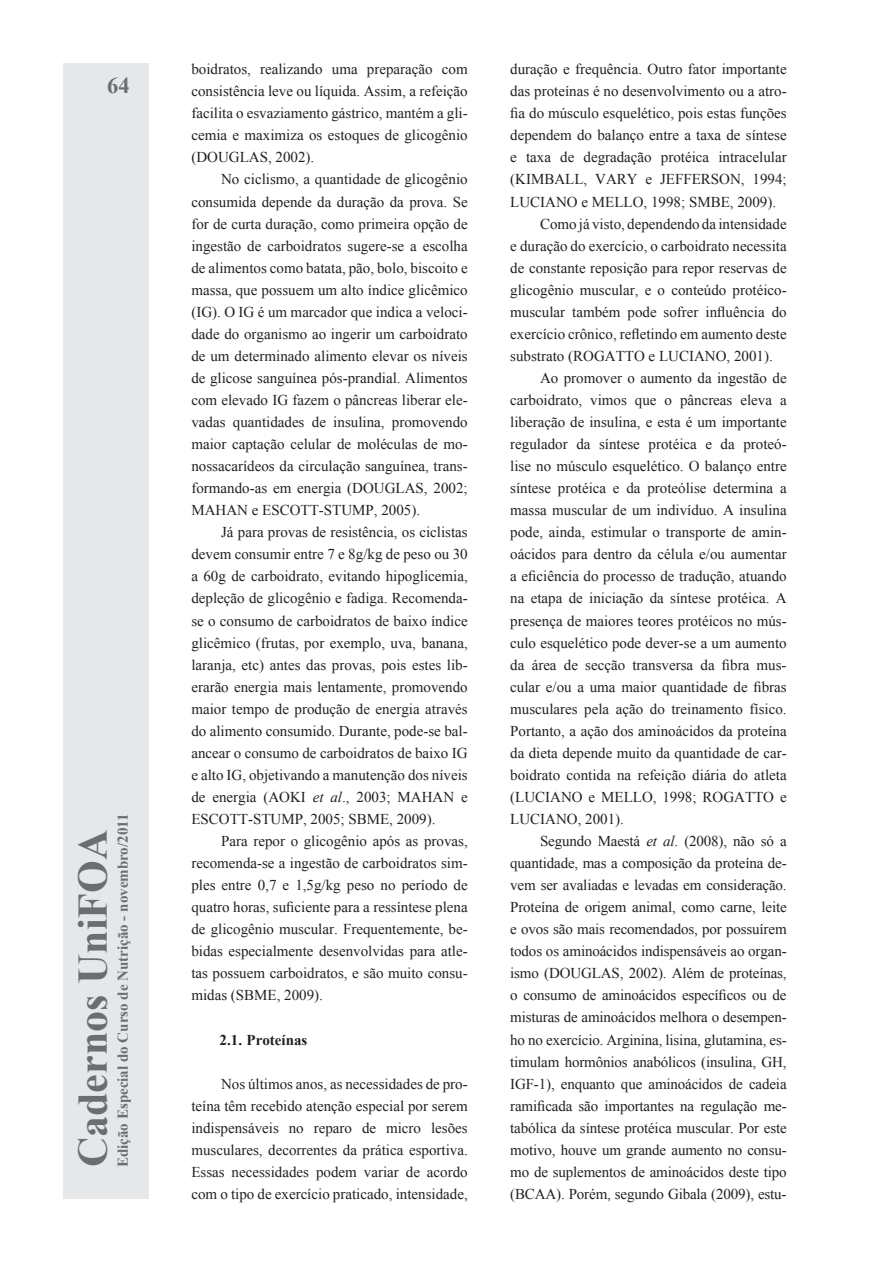
<style>
.page{position:relative;width:893px;height:1263px;background:#fff}
.page>*{position:absolute;margin:0;border:0;box-sizing:border-box;transform-origin:0 0}
.t1{font:700 42px "Times New Roman";color:#6c6d70}
.t2{font:700 22.5px "Times New Roman";color:#6c6d70}
.t3{font:15px/22px "Times New Roman";color:#231f20;text-align:justify}
.t4{font:700 15px "Times New Roman";color:#6c6d70}
.t5{font:700 15px "Times New Roman";color:#231f20}
.s1{font-style:italic}
</style>
<div class="page">
<div style="left:64px;top:64px;width:85px;height:1135px;background:#e6e7e9"></div>
<h2 class="t2" style="left:107px;top:70px;width:24px">64</h2>
<h1 class="t1" style="left:64px;top:1167px;width:339px;rotate:-90deg">Cadernos UniFOA</h1>
<p class="t4" style="left:113px;top:1167px;width:355px;rotate:-90deg">Edição Especial do Curso de Nutrição - novembro/2011</p>
<p class="t3" style="left:191px;top:58px;width:278px">boidratos, realizando uma preparação com consistência leve ou líquida. Assim, a refeição facilita o esvaziamento gástrico, mantém a gli&shy;cemia e maximiza os estoques de glicogênio (DOUGLAS, 2002).</p>
<p class="t3" style="left:191px;top:168px;width:278px;text-indent:30px">No ciclismo, a quantidade de glicogênio consumida depende da duração da prova. Se for de curta duração, como primeira opção de ingestão de carboidratos sugere-se a escolha de alimentos como batata, pão, bolo, biscoito e massa, que possuem um alto índice glicêmico (IG). O IG é um marcador que indica a veloci&shy;dade do organismo ao ingerir um carboidrato de um determinado alimento elevar os níveis de glicose sanguínea pós-prandial. Alimentos com elevado IG fazem o pâncreas liberar ele&shy;vadas quantidades de insulina, promovendo maior captação celular de moléculas de mo&shy;nossacarídeos da circulação sanguínea, trans&shy;formando-as em energia (DOUGLAS, 2002; MAHAN e ESCOTT-STUMP, 2005).</p>
<p class="t3" style="left:191px;top:521px;width:278px;text-indent:30px">Já para provas de resistência, os ciclistas devem consumir entre 7 e 8g/kg de peso ou 30 a 60g de carboidrato, evitando hipoglicemia, depleção de glicogênio e fadiga. Recomenda&shy;se o consumo de carboidratos de baixo índice glicêmico (frutas, por exemplo, uva, banana, laranja, etc) antes das provas, pois estes lib&shy;erarão energia mais lentamente, promovendo maior tempo de produção de energia através do alimento consumido. Durante, pode-se bal&shy;ancear o consumo de carboidratos de baixo IG e alto IG, objetivando a manutenção dos níveis de energia (AOKI <span class="s1">et al</span>., 2003; MAHAN e ESCOTT-STUMP, 2005; SBME, 2009).</p>
<p class="t3" style="left:191px;top:830px;width:278px;text-indent:30px">Para repor o glicogênio após as provas, recomenda-se a ingestão de carboidratos sim&shy;ples entre 0,7 e 1,5g/kg peso no período de quatro horas, suficiente para a ressíntese plena de glicogênio muscular. Frequentemente, be&shy;bidas especialmente desenvolvidas para atle&shy;tas possuem carboidratos, e são muito consu&shy;midas (SBME, 2009).</p>
<p class="t5" style="left:220px;top:1029px;width:89px">2.1. Proteínas</p>
<p class="t3" style="left:191px;top:1072px;width:278px;text-indent:30px">Nos últimos anos, as necessidades de pro&shy;teína têm recebido atenção especial por serem indispensáveis no reparo de micro lesões musculares, decorrentes da prática esportiva.<br>Essas necessidades podem variar de acordo com o tipo de exercício praticado, intensidade,</p>
<p class="t3" style="left:510px;top:58px;width:278px">duração e frequência. Outro fator importante</p>
<p class="t3" style="left:510px;top:80px;width:278px">das proteínas é no desenvolvimento ou a atro-</p>
<p class="t3" style="left:510px;top:102px;width:278px">fia do músculo esquelético, pois estas funções</p>
<p class="t3" style="left:510px;top:124px;width:278px">dependem do balanço entre a taxa de síntese</p>
<p class="t3" style="left:510px;top:146px;width:278px">e taxa de degradação protéica intracelular</p>
<p class="t3" style="left:510px;top:168px;width:278px">(KIMBALL, VARY e JEFFERSON, 1994;</p>
<p class="t3" style="left:510px;top:190px;width:267px">LUCIANO e MELLO, 1998; SMBE, 2009).</p>
<p class="t3" style="left:540px;top:212px;width:248px">Como já visto, dependendo da intensidade</p>
<p class="t3" style="left:510px;top:234px;width:278px">e duração do exercício, o carboidrato necessita</p>
<p class="t3" style="left:510px;top:256px;width:278px">de constante reposição para repor reservas de</p>
<p class="t3" style="left:510px;top:278px;width:278px">glicogênio muscular, e o conteúdo protéico-</p>
<p class="t3" style="left:510px;top:300px;width:278px">muscular também pode sofrer influência do</p>
<p class="t3" style="left:510px;top:323px;width:278px">exercício crônico, refletindo em aumento deste</p>
<p class="t3" style="left:510px;top:345px;width:264px">substrato (ROGATTO e LUCIANO, 2001).</p>
<p class="t3" style="left:540px;top:367px;width:248px">Ao promover o aumento da ingestão de</p>
<p class="t3" style="left:510px;top:389px;width:278px">carboidrato, vimos que o pâncreas eleva a</p>
<p class="t3" style="left:510px;top:411px;width:278px">liberação de insulina, e esta é um importante</p>
<p class="t3" style="left:510px;top:433px;width:278px">regulador da síntese protéica e da proteó-</p>
<p class="t3" style="left:510px;top:455px;width:278px">lise no músculo esquelético. O balanço entre</p>
<p class="t3" style="left:510px;top:477px;width:278px">síntese protéica e da proteólise determina a</p>
<p class="t3" style="left:510px;top:499px;width:278px">massa muscular de um indivíduo. A insulina</p>
<p class="t3" style="left:510px;top:521px;width:278px">pode, ainda, estimular o transporte de amin-</p>
<p class="t3" style="left:510px;top:543px;width:278px">oácidos para dentro da célula e/ou aumentar</p>
<p class="t3" style="left:510px;top:565px;width:278px">a eficiência do processo de tradução, atuando</p>
<p class="t3" style="left:510px;top:587px;width:278px">na etapa de iniciação da síntese protéica. A</p>
<p class="t3" style="left:510px;top:609px;width:278px">presença de maiores teores protéicos no mús-</p>
<p class="t3" style="left:510px;top:631px;width:278px">culo esquelético pode dever-se a um aumento</p>
<p class="t3" style="left:510px;top:653px;width:278px">da área de secção transversa da fibra mus-</p>
<p class="t3" style="left:510px;top:675px;width:278px">cular e/ou a uma maior quantidade de fibras</p>
<p class="t3" style="left:510px;top:697px;width:278px">musculares pela ação do treinamento físico.</p>
<p class="t3" style="left:510px;top:719px;width:278px">Portanto, a ação dos aminoácidos da proteína</p>
<p class="t3" style="left:510px;top:741px;width:278px">da dieta depende muito da quantidade de car-</p>
<p class="t3" style="left:510px;top:764px;width:278px">boidrato contida na refeição diária do atleta</p>
<p class="t3" style="left:510px;top:786px;width:278px">(LUCIANO e MELLO, 1998; ROGATTO e</p>
<p class="t3" style="left:510px;top:808px;width:115px">LUCIANO, 2001).</p>
<p class="t3" style="left:540px;top:830px;width:248px">Segundo Maestá <span class="s1">et al</span>. (2008), não só a</p>
<p class="t3" style="left:510px;top:852px;width:278px">quantidade, mas a composição da proteína de-</p>
<p class="t3" style="left:510px;top:874px;width:278px">vem ser avaliadas e levadas em consideração.</p>
<p class="t3" style="left:510px;top:896px;width:278px">Proteína de origem animal, como carne, leite</p>
<p class="t3" style="left:510px;top:918px;width:278px">e ovos são mais recomendados, por possuírem</p>
<p class="t3" style="left:510px;top:940px;width:278px">todos os aminoácidos indispensáveis ao organ-</p>
<p class="t3" style="left:510px;top:962px;width:278px">ismo (DOUGLAS, 2002). Além de proteínas,</p>
<p class="t3" style="left:510px;top:984px;width:278px">o consumo de aminoácidos específicos ou de</p>
<p class="t3" style="left:510px;top:1006px;width:278px">misturas de aminoácidos melhora o desempen-</p>
<p class="t3" style="left:510px;top:1028px;width:278px">ho no exercício. Arginina, lisina, glutamina, es-</p>
<p class="t3" style="left:510px;top:1050px;width:278px">timulam hormônios anabólicos (insulina, GH,</p>
<p class="t3" style="left:510px;top:1072px;width:278px">IGF-1), enquanto que aminoácidos de cadeia</p>
<p class="t3" style="left:510px;top:1094px;width:278px">ramificada são importantes na regulação me-</p>
<p class="t3" style="left:510px;top:1116px;width:278px">tabólica da síntese protéica muscular. Por este</p>
<p class="t3" style="left:510px;top:1138px;width:278px">motivo, houve um grande aumento no consu-</p>
<p class="t3" style="left:510px;top:1160px;width:278px">mo de suplementos de aminoácidos deste tipo</p>
<p class="t3" style="left:510px;top:1182px;width:278px">(BCAA). Porém, segundo Gibala (2009), estu-</p>
</div>
